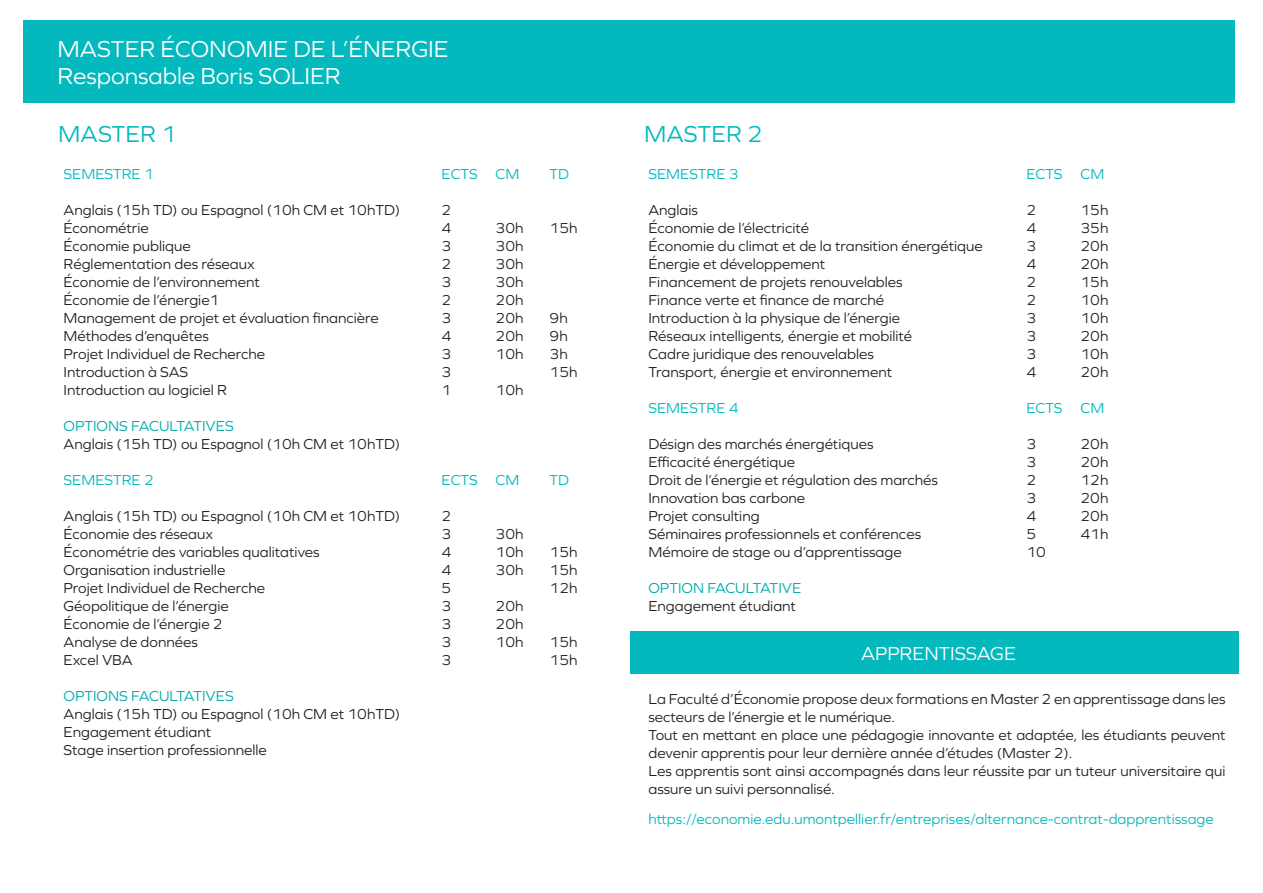
<style>
.page{position:relative;width:1263px;height:893px;background:#fff}
.page>*{position:absolute;margin:0;border:0;box-sizing:border-box;transform-origin:0 0}
.t1{font:24px "Graphie";color:#fff}
.Titre3{font:24px "Graphie";color:#03b9bd}
.t2{font:19.5px "Graphie";color:#fff}
.t3{font:15px/18px "Graphie";color:#231f20}
.Titre3-2{font:15px "Graphie";color:#03b9bd}
.Titre3-3{font:15px "Graphie";color:#00aaad}
</style>
<div class="page">
<div style="left:23px;top:20px;width:1212px;height:82px;background:#03b9bd"></div>
<div style="left:630px;top:631px;width:608px;height:43px;background:#03b9bd"></div>
<p class="t1" style="left:57px;top:35px;width:393px">MASTER ÉCONOMIE DE L’ÉNERGIE</p>
<p class="t1" style="left:57px;top:62px;width:285px">Responsable Boris SOLIER</p>
<p class="Titre3" style="left:58px;top:120px;width:120px">MASTER 1</p>
<p class="Titre3-2" style="left:64px;top:166px;width:92px">SEMESTRE 1</p>
<p class="Titre3-2" style="left:442px;top:166px;width:79px">ECTS CM</p>
<p class="Titre3-2" style="left:550px;top:166px;width:21px">TD</p>
<p class="t3" style="left:64px;top:201px;width:338px">Anglais (15h TD) ou Espagnol (10h CM et 10hTD)</p>
<p class="t3" style="left:442px;top:201px;width:11px">2</p>
<p class="t3" style="left:64px;top:219px;width:87px">Économétrie</p>
<p class="t3" style="left:442px;top:219px;width:11px">4</p>
<p class="t3" style="left:496px;top:219px;width:29px">30h</p>
<p class="t3" style="left:550px;top:219px;width:29px">15h</p>
<p class="t3" style="left:64px;top:237px;width:129px">Économie publique</p>
<p class="t3" style="left:442px;top:237px;width:11px">3</p>
<p class="t3" style="left:496px;top:237px;width:29px">30h</p>
<p class="t3" style="left:64px;top:255px;width:193px">Réglementation des réseaux</p>
<p class="t3" style="left:442px;top:255px;width:11px">2</p>
<p class="t3" style="left:496px;top:255px;width:29px">30h</p>
<p class="t3" style="left:64px;top:273px;width:198px">Économie de l’environnement</p>
<p class="t3" style="left:442px;top:273px;width:11px">3</p>
<p class="t3" style="left:496px;top:273px;width:29px">30h</p>
<p class="t3" style="left:64px;top:291px;width:157px">Économie de l’énergie1</p>
<p class="t3" style="left:442px;top:291px;width:11px">2</p>
<p class="t3" style="left:496px;top:291px;width:29px">20h</p>
<p class="t3" style="left:64px;top:309px;width:317px">Management de projet et évaluation financière</p>
<p class="t3" style="left:442px;top:309px;width:11px">3</p>
<p class="t3" style="left:496px;top:309px;width:29px">20h</p>
<p class="t3" style="left:550px;top:309px;width:20px">9h</p>
<p class="t3" style="left:64px;top:327px;width:147px">Méthodes d’enquêtes</p>
<p class="t3" style="left:442px;top:327px;width:11px">4</p>
<p class="t3" style="left:496px;top:327px;width:29px">20h</p>
<p class="t3" style="left:550px;top:327px;width:20px">9h</p>
<p class="t3" style="left:64px;top:345px;width:203px">Projet Individuel de Recherche</p>
<p class="t3" style="left:442px;top:345px;width:11px">3</p>
<p class="t3" style="left:496px;top:345px;width:29px">10h</p>
<p class="t3" style="left:550px;top:345px;width:20px">3h</p>
<p class="t3" style="left:64px;top:363px;width:126px">Introduction à SAS</p>
<p class="t3" style="left:442px;top:363px;width:11px">3</p>
<p class="t3" style="left:550px;top:363px;width:29px">15h</p>
<p class="t3" style="left:64px;top:381px;width:165px">Introduction au logiciel R</p>
<p class="t3" style="left:442px;top:381px;width:11px">1</p>
<p class="t3" style="left:496px;top:381px;width:29px">10h</p>
<p class="Titre3-3" style="left:64px;top:418px;width:172px">OPTIONS FACULTATIVES</p>
<p class="t3" style="left:64px;top:435px;width:338px">Anglais (15h TD) ou Espagnol (10h CM et 10hTD)</p>
<p class="Titre3-2" style="left:64px;top:472px;width:92px">SEMESTRE 2</p>
<p class="Titre3-2" style="left:442px;top:472px;width:79px">ECTS CM</p>
<p class="Titre3-2" style="left:550px;top:472px;width:21px">TD</p>
<p class="t3" style="left:64px;top:507px;width:338px">Anglais (15h TD) ou Espagnol (10h CM et 10hTD)</p>
<p class="t3" style="left:442px;top:507px;width:11px">2</p>
<p class="t3" style="left:64px;top:525px;width:151px">Économie des réseaux</p>
<p class="t3" style="left:442px;top:525px;width:11px">3</p>
<p class="t3" style="left:496px;top:525px;width:29px">30h</p>
<p class="t3" style="left:64px;top:543px;width:258px">Économétrie des variables qualitatives</p>
<p class="t3" style="left:442px;top:543px;width:11px">4</p>
<p class="t3" style="left:496px;top:543px;width:29px">10h</p>
<p class="t3" style="left:550px;top:543px;width:29px">15h</p>
<p class="t3" style="left:64px;top:561px;width:163px">Organisation industrielle</p>
<p class="t3" style="left:442px;top:561px;width:11px">4</p>
<p class="t3" style="left:496px;top:561px;width:29px">30h</p>
<p class="t3" style="left:550px;top:561px;width:29px">15h</p>
<p class="t3" style="left:64px;top:579px;width:203px">Projet Individuel de Recherche</p>
<p class="t3" style="left:442px;top:579px;width:11px">5</p>
<p class="t3" style="left:550px;top:579px;width:29px">12h</p>
<p class="t3" style="left:64px;top:597px;width:167px">Géopolitique de l’énergie</p>
<p class="t3" style="left:442px;top:597px;width:11px">3</p>
<p class="t3" style="left:496px;top:597px;width:29px">20h</p>
<p class="t3" style="left:64px;top:615px;width:161px">Économie de l’énergie 2</p>
<p class="t3" style="left:442px;top:615px;width:11px">3</p>
<p class="t3" style="left:496px;top:615px;width:29px">20h</p>
<p class="t3" style="left:64px;top:633px;width:136px">Analyse de données</p>
<p class="t3" style="left:442px;top:633px;width:11px">3</p>
<p class="t3" style="left:496px;top:633px;width:29px">10h</p>
<p class="t3" style="left:550px;top:633px;width:29px">15h</p>
<p class="t3" style="left:64px;top:651px;width:71px">Excel VBA</p>
<p class="t3" style="left:442px;top:651px;width:11px">3</p>
<p class="t3" style="left:550px;top:651px;width:29px">15h</p>
<p class="Titre3-3" style="left:64px;top:688px;width:172px">OPTIONS FACULTATIVES</p>
<p class="t3" style="left:64px;top:705px;width:338px">Anglais (15h TD) ou Espagnol (10h CM et 10hTD)</p>
<p class="t3" style="left:64px;top:723px;width:149px">Engagement étudiant</p>
<p class="t3" style="left:64px;top:741px;width:205px">Stage insertion professionnelle</p>
<p class="Titre3" style="left:644px;top:120px;width:120px">MASTER 2</p>
<p class="Titre3-2" style="left:648px;top:166px;width:92px">SEMESTRE 3</p>
<p class="Titre3-2" style="left:1026px;top:166px;width:79px">ECTS CM</p>
<p class="t3" style="left:648px;top:201px;width:51px">Anglais</p>
<p class="t3" style="left:1026px;top:201px;width:11px">2</p>
<p class="t3" style="left:1080px;top:201px;width:29px">15h</p>
<p class="t3" style="left:648px;top:219px;width:162px">Économie de l’électricité</p>
<p class="t3" style="left:1026px;top:219px;width:11px">4</p>
<p class="t3" style="left:1080px;top:219px;width:29px">35h</p>
<p class="t3" style="left:648px;top:237px;width:336px">Économie du climat et de la transition énergétique</p>
<p class="t3" style="left:1026px;top:237px;width:11px">3</p>
<p class="t3" style="left:1080px;top:237px;width:29px">20h</p>
<p class="t3" style="left:648px;top:255px;width:178px">Énergie et développement</p>
<p class="t3" style="left:1026px;top:255px;width:11px">4</p>
<p class="t3" style="left:1080px;top:255px;width:29px">20h</p>
<p class="t3" style="left:648px;top:273px;width:256px">Financement de projets renouvelables</p>
<p class="t3" style="left:1026px;top:273px;width:11px">2</p>
<p class="t3" style="left:1080px;top:273px;width:29px">15h</p>
<p class="t3" style="left:648px;top:291px;width:237px">Finance verte et finance de marché</p>
<p class="t3" style="left:1026px;top:291px;width:11px">2</p>
<p class="t3" style="left:1080px;top:291px;width:29px">10h</p>
<p class="t3" style="left:648px;top:309px;width:253px">Introduction à la physique de l’énergie</p>
<p class="t3" style="left:1026px;top:309px;width:11px">3</p>
<p class="t3" style="left:1080px;top:309px;width:29px">10h</p>
<p class="t3" style="left:648px;top:327px;width:265px">Réseaux intelligents, énergie et mobilité</p>
<p class="t3" style="left:1026px;top:327px;width:11px">3</p>
<p class="t3" style="left:1080px;top:327px;width:29px">20h</p>
<p class="t3" style="left:648px;top:345px;width:227px">Cadre juridique des renouvelables</p>
<p class="t3" style="left:1026px;top:345px;width:11px">3</p>
<p class="t3" style="left:1080px;top:345px;width:29px">10h</p>
<p class="t3" style="left:648px;top:363px;width:245px">Transport, énergie et environnement</p>
<p class="t3" style="left:1026px;top:363px;width:11px">4</p>
<p class="t3" style="left:1080px;top:363px;width:29px">20h</p>
<p class="Titre3-2" style="left:648px;top:400px;width:92px">SEMESTRE 4</p>
<p class="Titre3-2" style="left:1026px;top:400px;width:79px">ECTS CM</p>
<p class="t3" style="left:648px;top:435px;width:227px">Désign des marchés énergétiques</p>
<p class="t3" style="left:1026px;top:435px;width:11px">3</p>
<p class="t3" style="left:1080px;top:435px;width:29px">20h</p>
<p class="t3" style="left:648px;top:453px;width:148px">Efficacité énergétique</p>
<p class="t3" style="left:1026px;top:453px;width:11px">3</p>
<p class="t3" style="left:1080px;top:453px;width:29px">20h</p>
<p class="t3" style="left:648px;top:471px;width:291px">Droit de l’énergie et régulation des marchés</p>
<p class="t3" style="left:1026px;top:471px;width:11px">2</p>
<p class="t3" style="left:1080px;top:471px;width:29px">12h</p>
<p class="t3" style="left:648px;top:489px;width:158px">Innovation bas carbone</p>
<p class="t3" style="left:1026px;top:489px;width:11px">3</p>
<p class="t3" style="left:1080px;top:489px;width:29px">20h</p>
<p class="t3" style="left:648px;top:507px;width:113px">Projet consulting</p>
<p class="t3" style="left:1026px;top:507px;width:11px">4</p>
<p class="t3" style="left:1080px;top:507px;width:29px">20h</p>
<p class="t3" style="left:648px;top:525px;width:274px">Séminaires professionnels et conférences</p>
<p class="t3" style="left:1026px;top:525px;width:11px">5</p>
<p class="t3" style="left:1080px;top:525px;width:29px">41h</p>
<p class="t3" style="left:648px;top:543px;width:255px">Mémoire de stage ou d’apprentissage</p>
<p class="t3" style="left:1026px;top:543px;width:21px">10</p>
<p class="Titre3-3" style="left:648px;top:580px;width:154px">OPTION FACULTATIVE</p>
<p class="t3" style="left:648px;top:597px;width:149px">Engagement étudiant</p>
<p class="t2" style="left:861px;top:642px;width:156px">APPRENTISSAGE</p>
<p class="t3" style="left:648px;top:690px;width:579px">La Faculté d’Économie propose deux formations en Master 2 en apprentissage dans les secteurs de l’énergie et le numérique.</p>
<p class="t3" style="left:648px;top:726px;width:579px">Tout en mettant en place une pédagogie innovante et adaptée, les étudiants peuvent devenir apprentis pour leur dernière année d’études (Master 2).</p>
<p class="t3" style="left:648px;top:762px;width:579px">Les apprentis sont ainsi accompagnés dans leur réussite par un tuteur universitaire qui assure un suivi personnalisé.</p>
<p class="Titre3-2" style="left:648px;top:810px;width:567px">https://economie.edu.umontpellier.fr/entreprises/alternance-contrat-dapprentissage</p>
</div>
